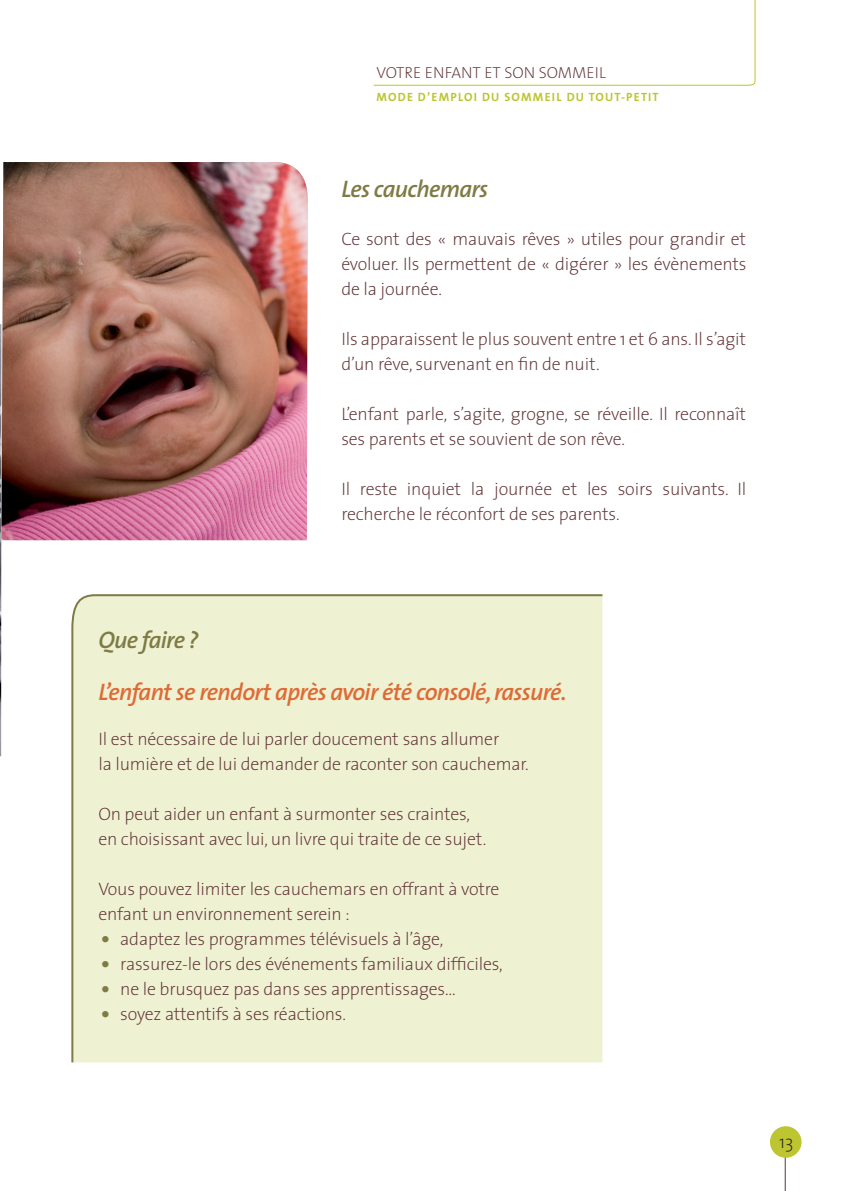
<style>
.page{position:relative;width:842px;height:1191px;background:#fff}
.page>*{position:absolute;margin:0;border:0;box-sizing:border-box;transform-origin:0 0}
.t1{font:italic 600 24px "The Sans";letter-spacing:-.03em;color:#de6b35}
.t2{font:italic 600 24px "The Sans";letter-spacing:-.03em;color:#7e7b44}
.t3{font:200 18px/25px "The Sans";letter-spacing:-.01em;color:#603336}
.t4{font:200 18px "The Sans";color:#231f20}
.t5{font:200 16px "The Sans";color:#603336}
.t6{font:12px "The Mix Bold Caps";letter-spacing:.1em;color:#bdc531}
.s1{font-size:34px;color:#7e7b44}
</style>
<div class="page">
<svg style="left:373px;top:0;width:383px;height:86px"></svg>
<hr style="left:785px;top:1142px;width:1px;height:49px;background:#603336">
<div style="left:770px;top:1126px;width:31px;height:31px;background:#bdc531;border-radius:50%"></div>
<img style="left:0;top:324px;width:1px;height:432px">
<img style="left:1px;top:162px;width:307px;height:378px">
<div style="left:71px;top:594px;width:532px;height:469px;background:#eff1d3"></div>
<p class="t5" style="left:376px;top:59px;width:231px">VOTRE ENFANT ET SON SOMMEIL</p>
<p class="t6" style="left:376px;top:87px;width:284px">MODE D’EMPLOI DU SOMMEIL DU TOUT-PETIT</p>
<h1 class="t2" style="left:341px;top:168px;width:148px">Les cauchemars</h1>
<p class="t3" style="left:341px;top:226px;width:407px;text-align:justify">Ce sont des « mauvais rêves » utiles pour grandir et évoluer. Ils permettent de « digérer » les évènements de la journée.</p>
<p class="t3" style="left:341px;top:326px;width:406px">Ils apparaissent le plus souvent entre 1 et 6 ans. Il s’agit d’un rêve, survenant en fin de nuit.</p>
<p class="t3" style="left:341px;top:401px;width:406px">L’enfant parle, s’agite, grogne, se réveille. Il reconnaît ses parents et se souvient de son rêve.</p>
<p class="t3" style="left:341px;top:476px;width:407px">Il reste inquiet la journée et les soirs suivants. Il recherche le réconfort de ses parents.</p>
<h1 class="t2" style="left:98px;top:619px;width:102px">Que faire ?</h1>
<h1 class="t1" style="left:98px;top:671px;width:470px">L’enfant se rendort après avoir été consolé,rassuré.</h1>
<p class="t3" style="left:98px;top:726px;width:432px">Il est nécessaire de lui parler doucement sans allumer<br>la lumière et de lui demander de raconter son cauchemar.</p>
<p class="t3" style="left:98px;top:801px;width:390px">On peut aider un enfant à surmonter ses craintes, en choisissant avec lui, un livre qui traite de ce sujet.</p>
<p class="t3" style="left:98px;top:876px;width:403px">Vous pouvez limiter les cauchemars en offrant à votre enfant un environnement serein :</p>
<p class="t3" style="left:98px;top:926px;width:347px"><span class="s1">•</span> adaptez les programmes télévisuels à l’âge,</p>
<p class="t3" style="left:98px;top:951px;width:406px"><span class="s1">•</span> rassurez-le lors des événements familiaux difficiles,</p>
<p class="t3" style="left:98px;top:976px;width:359px"><span class="s1">•</span> ne le brusquez pas dans ses apprentissages…</p>
<p class="t3" style="left:98px;top:1001px;width:249px"><span class="s1">•</span> soyez attentifs à ses réactions.</p>
<p class="t4" style="left:779px;top:1127px;width:16px">13</p>
</div>
